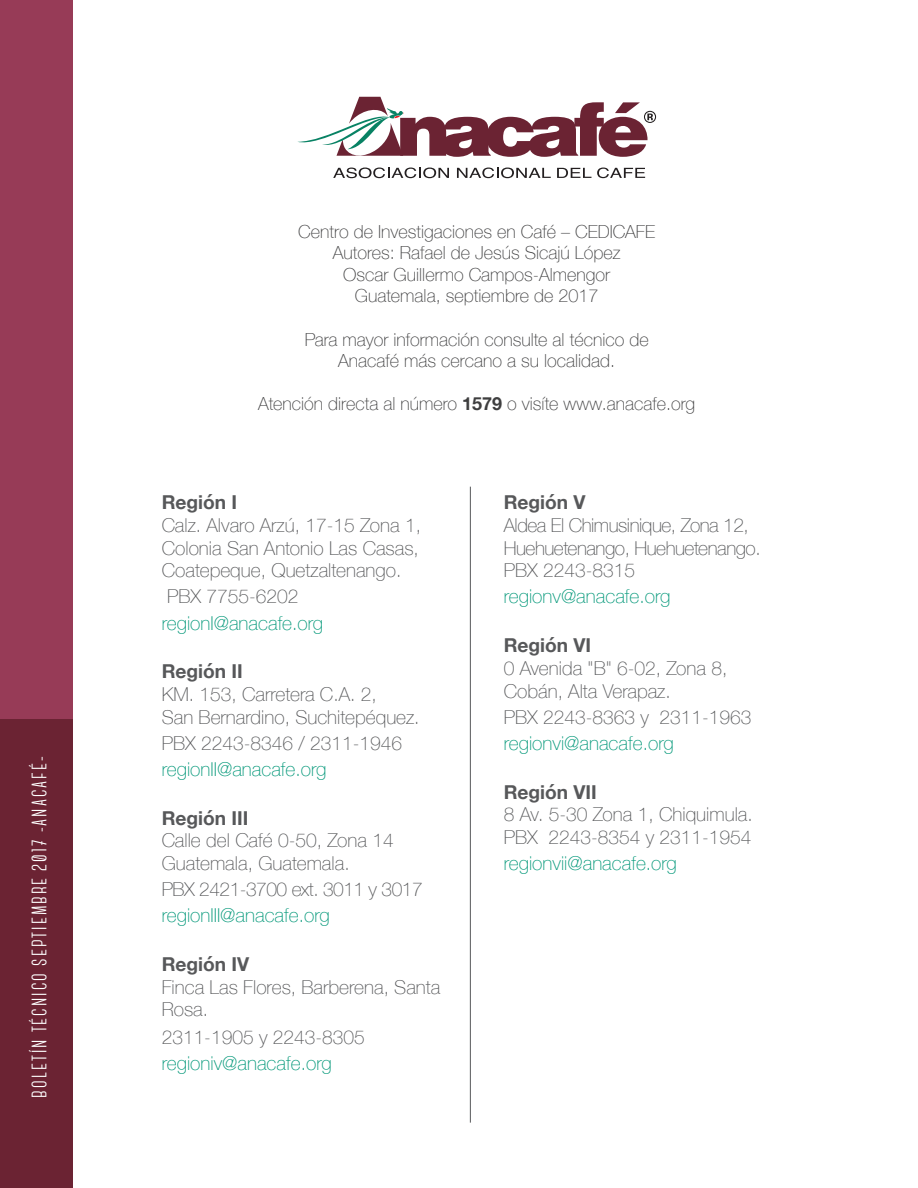
<style>
.page{position:relative;width:918px;height:1188px;background:#fff}
.page>*{position:absolute;margin:0;border:0;box-sizing:border-box;transform-origin:0 0}
.t1{font:700 21px "Canter";letter-spacing:.095em;color:#fff}
.t2{font:100 19.2px/22.6px "Helvetica Neue";color:#57585a}
.t3{font:100 19.2px "Helvetica Neue";color:#009778}
.t4{font:100 19.2px/22.6px "Helvetica Neue";letter-spacing:-.025em;color:#57585a}
.t5{font:700 19.2px "Helvetica Neue";color:#57585a}
.t6{font:100 18px/21.6px "Helvetica Neue";color:#3e3e3f;text-align:center}
.s1{font-weight:700}
</style>
<div class="page">
<div style="left:0;top:0;width:73px;height:1188px;background:#6b2333"></div>
<div style="left:0;top:0;width:73px;height:719px;background:#973b57"></div>
<svg style="left:333px;top:168px;width:116px;height:10px"></svg>
<svg style="left:457px;top:168px;width:94px;height:10px"></svg>
<svg style="left:557px;top:168px;width:34px;height:10px"></svg>
<svg style="left:597px;top:168px;width:48px;height:10px"></svg>
<svg style="left:297px;top:97px;width:359px;height:60px"></svg>
<hr style="left:470px;top:487px;width:1px;height:636px;background:#57585a">
<p class="t1" style="left:29px;top:1098px;width:342px;rotate:-90deg">BOLETÍN TÉCNICO SEPTIEMBRE 2017 -ANACAFÉ-</p>
<p class="t6" style="left:298px;top:220px;width:358px">Centro de Investigaciones en Café – CEDICAFE Autores: Rafael de Jesús Sicajú López<br>Oscar Guillermo Campos-Almengor Guatemala, septiembre de 2017</p>
<p class="t6" style="left:305px;top:328px;width:346px">Para mayor información consulte al técnico de<br>Anacafé más cercano a su localidad.</p>
<p class="t6" style="left:258px;top:392px;width:439px">Atención directa al número <span class="s1">1579</span> o visíte www.anacafe.org</p>
<p class="t5" style="left:162px;top:487px;width:77px">Región I</p>
<p class="t2" style="left:162px;top:513px;width:261px;text-align:justify">Calz. Alvaro Arzú, 17-15 Zona 1, Colonia San Antonio Las Casas, Coatepeque, Quetzaltenango.</p>
<p class="t2" style="left:167px;top:584px;width:133px">PBX 7755-6202</p>
<p class="t3" style="left:162px;top:608px;width:163px">regionI@anacafe.org</p>
<p class="t5" style="left:162px;top:656px;width:83px">Región II</p>
<p class="t2" style="left:162px;top:682px;width:259px">KM. 153, Carretera C.A. 2,<br>San Bernardino, Suchitepéquez.</p>
<p class="t2" style="left:162px;top:731px;width:242px">PBX 2243-8346 / 2311-1946</p>
<p class="t3" style="left:162px;top:754px;width:166px">regionII@anacafe.org</p>
<p class="t5" style="left:162px;top:803px;width:88px">Región III</p>
<p class="t2" style="left:162px;top:828px;width:234px">Calle del Café 0-50, Zona 14<br>Guatemala, Guatemala.</p>
<p class="t4" style="left:162px;top:877px;width:262px">PBX 2421-3700 ext. 3011 y 3017</p>
<p class="t3" style="left:162px;top:901px;width:170px">regionIII@anacafe.org</p>
<p class="t5" style="left:162px;top:949px;width:89px">Región IV</p>
<p class="t2" style="left:162px;top:975px;width:280px">Finca Las Flores, Barberena, Santa<br>Rosa.</p>
<p class="t2" style="left:162px;top:1025px;width:205px">2311-1905 y 2243-8305</p>
<p class="t3" style="left:162px;top:1049px;width:172px">regioniv@anacafe.org</p>
<p class="t5" style="left:504px;top:487px;width:83px">Región V</p>
<p class="t4" style="left:504px;top:513px;width:259px">Aldea El Chimusinique, Zona 12,<br>Huehuetenango, Huehuetenango.<br>PBX 2243-8315</p>
<p class="t3" style="left:504px;top:582px;width:168px">regionv@anacafe.org</p>
<p class="t5" style="left:504px;top:630px;width:89px">Región VI</p>
<p class="t2" style="left:504px;top:656px;width:225px">0 Avenida "B" 6-02, Zona 8,<br>Cobán, Alta Verapaz.</p>
<p class="t2" style="left:504px;top:705px;width:249px">PBX 2243-8363 y 2311-1963</p>
<p class="t3" style="left:504px;top:728px;width:172px">regionvi@anacafe.org</p>
<p class="t5" style="left:504px;top:777px;width:95px">Región VII</p>
<p class="t2" style="left:504px;top:802px;width:251px">8 Av. 5-30 Zona 1, Chiquimula.<br>PBX 2243-8354 y 2311-1954</p>
<p class="t3" style="left:504px;top:849px;width:175px">regionvii@anacafe.org</p>
</div>
